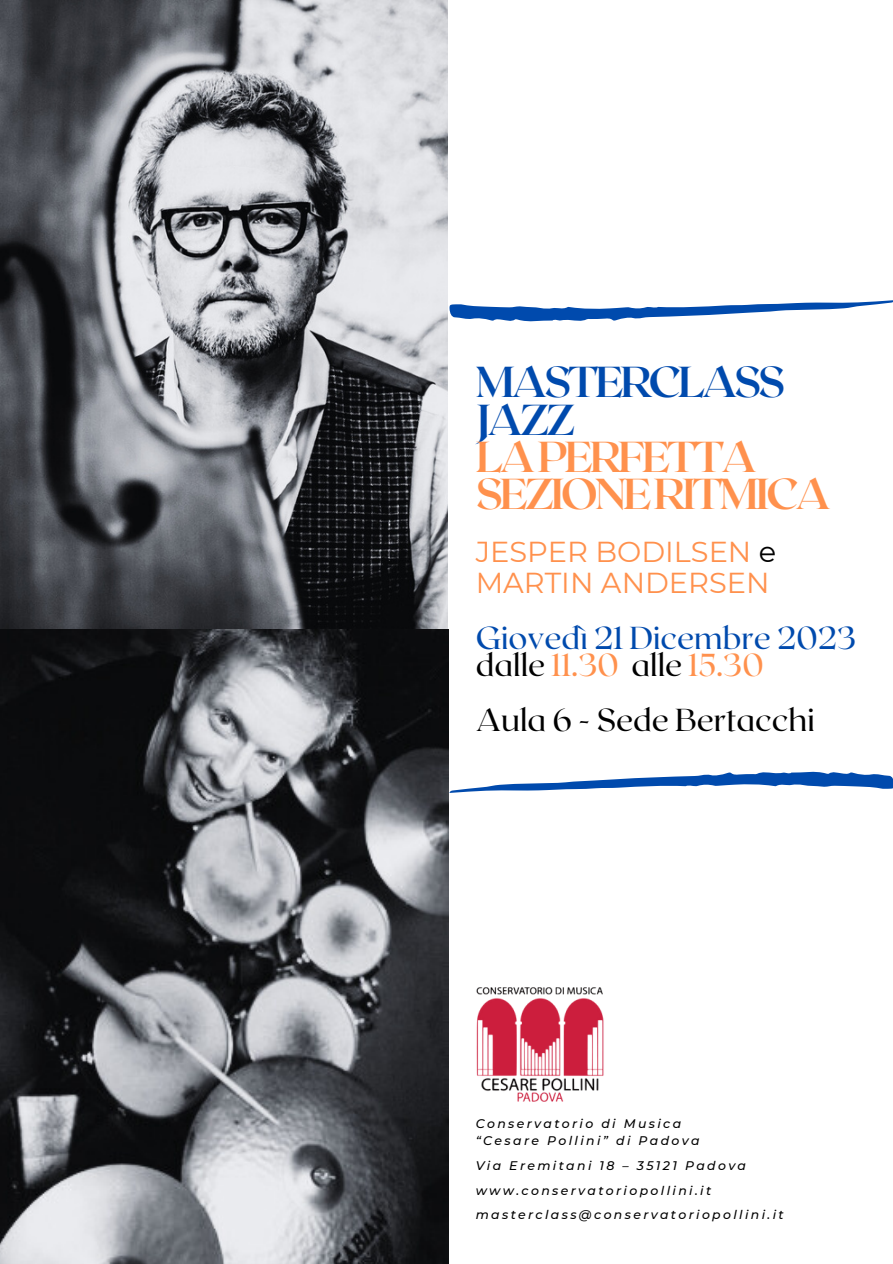
<style>
.page{position:relative;width:893px;height:1264px;background:#fff}
.page>*{position:absolute;margin:0;border:0;box-sizing:border-box;transform-origin:0 0}
.t1{font:700 43.2px/37.2px "Roxborough CF";letter-spacing:-.075em;color:#ff914d}
.t2{font:700 43.2px "Roxborough CF";letter-spacing:-.075em;color:#004aad}
.t3{font:31.65px "Roxborough CF";color:#004aad}
.t4{font:31.65px "Roxborough CF";color:#ff914d}
.t5{font:31.65px "Roxborough CF";color:#000}
.t6{font:28.8px/30.3px "Montserrat";color:#ff914d}
.t7{font:italic 500 12.45px "Montserrat";letter-spacing:.19em;color:#000}
.s1{color:#000}
</style>
<div class="page">
<img style="left:0;top:0;width:447px;height:629px">
<img style="left:476px;top:987px;width:128px;height:115px">
<svg style="left:450px;top:771px;width:442px;height:21px"></svg>
<svg style="left:449px;top:300px;width:443px;height:22px"></svg>
<img style="left:0;top:629px;width:448px;height:634px">
<p class="t2" style="left:475px;top:354px;width:311px">MASTERCLASS</p>
<p class="t2" style="left:475px;top:391px;width:101px">JAZZ</p>
<p class="t1" style="left:475px;top:436px;width:357px">LAPERFETTA<br>SEZIONERITMICA</p>
<p class="t6" style="left:475px;top:536px;width:302px">JESPER BODILSEN <span class="s1">e<br></span>MARTIN ANDERSEN</p>
<p class="t3" style="left:475px;top:617px;width:382px">Giovedì 21 Dicembre 2023</p>
<p class="t4" style="left:475px;top:644px;width:289px"><span class="s1">dalle</span> 11.30 <span class="s1">alle</span> 15.30</p>
<p class="t5" style="left:475px;top:699px;width:340px">Aula 6 - Sede Bertacchi</p>
<p class="t7" style="left:475px;top:1115px;width:207px">Conservatorio di Musica</p>
<p class="t7" style="left:475px;top:1132px;width:225px">“Cesare Pollini” di Padova</p>
<p class="t7" style="left:475px;top:1157px;width:272px">Via Eremitani 18 – 35121 Padova</p>
<p class="t7" style="left:475px;top:1182px;width:237px">www.conservatoriopollini.it</p>
<p class="t7" style="left:475px;top:1207px;width:309px">masterclass@conservatoriopollini.it</p>
</div>
